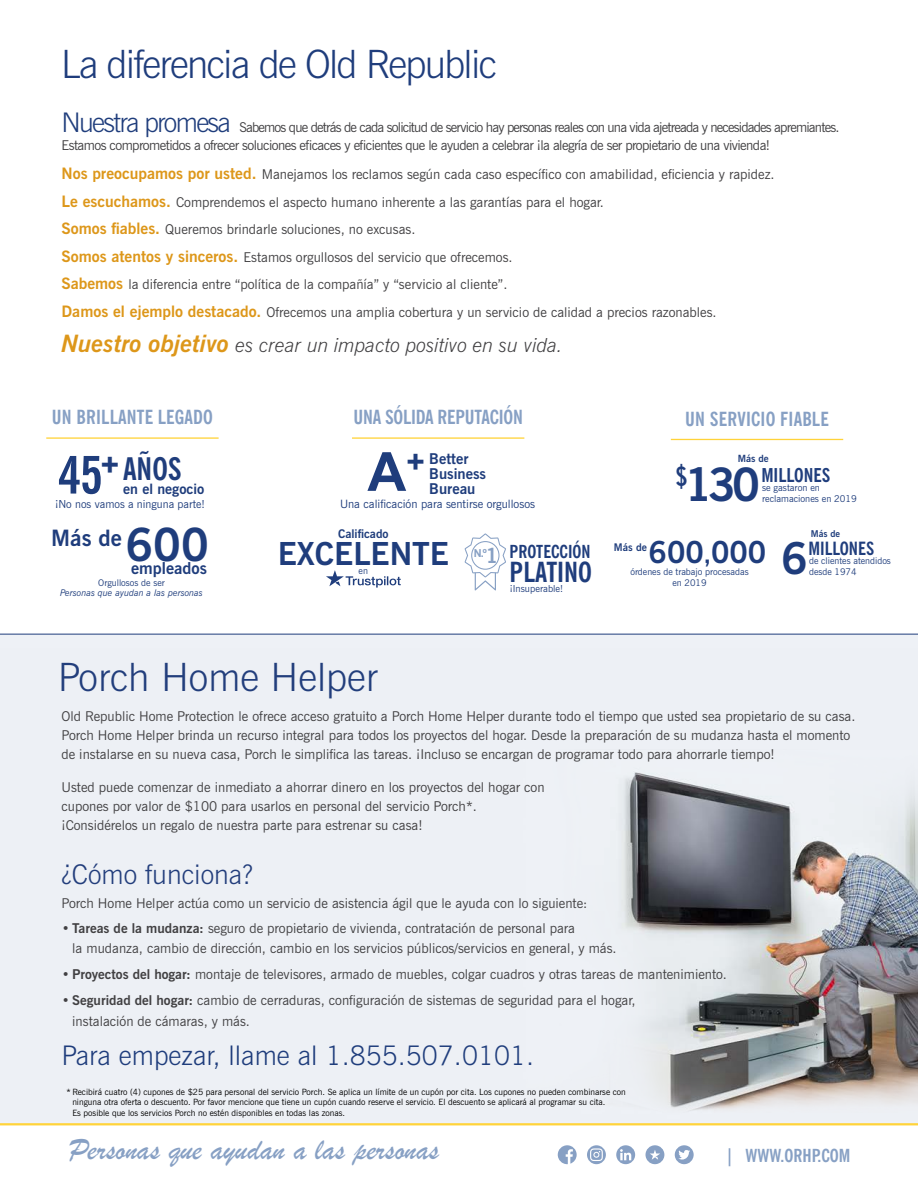
<style>
.page{position:relative;width:918px;height:1188px;background:#fff}
.page>*{position:absolute;margin:0;border:0;box-sizing:border-box;transform-origin:0 0}
.t1{font:700 54px "Arial";color:#1f3d7c}
.t2{font:700 condensed 51.9px "News Gothic BT";color:#1f3d7c}
.t3{font:700 46.05px "News Gothic BT";color:#1f3d7c}
.t4{font:700 43.95px "News Gothic BT";color:#1f3d7c}
.t5{font:300 39px "News Gothic BT";letter-spacing:-.04em;color:#1f3d7c}
.t6{font:300 39px "News Gothic BT";color:#223e7c}
.t7{font:700 31.65px "News Gothic BT";color:#1f3d7c}
.t8{font:31.5px "Brush Script";color:#87a0c4}
.t9{font:700 31.5px "Arial";color:#1f3d7c}
.t10{font:700 condensed 31.05px "News Gothic BT";color:#1f3d7c}
.t11{font:700 30.3px "News Gothic BT";color:#1f3d7c}
.t12{font:700 condensed 27.75px "News Gothic BT";color:#1f3d7c}
.t13{font:300 27px "News Gothic BT";color:#1f3d7c}
.t14{font:300 27px "News Gothic BT";color:#233e7c}
.t15{font:700 condensed 26.85px "News Gothic BT";color:#1f3d7c}
.t16{font:700 22.5px "News Gothic BT";color:#1f3d7c}
.t17{font:italic 300 19.5px "News Gothic BT";color:#414042}
.t18{font:700 condensed 19.5px "News Gothic BT";letter-spacing:.01em;color:#87a0c4}
.t19{font:700 condensed 19.5px "News Gothic BT";letter-spacing:-.01em;color:#87a0c4}
.t20{font:700 condensed 19.05px "News Gothic BT";color:#1f3d7c}
.t21{font:700 condensed 18.3px "News Gothic BT";color:#1f3d7c}
.t22{font:700 condensed 18px "News Gothic BT";color:#87a0c4}
.t23{font:700 condensed 18px "News Gothic BT";color:#1f3d7c}
.t24{font:700 16.35px "News Gothic BT";color:#1f3d7c}
.t25{font:700 14.85px/14.9px "News Gothic BT";color:#1f3d7c}
.t26{font:700 14.25px "News Gothic BT";color:#1f3d7c}
.t27{font:13.5px/27.5px "News Gothic BT";color:#414042}
.t28{font:13.5px/18px "News Gothic BT";letter-spacing:-.04em;color:#414042}
.t29{font:700 12px "News Gothic BT";color:#1f3d7c}
.t30{font:11.55px "News Gothic BT";color:#1f3d7c}
.t31{font:10.95px "News Gothic BT";color:#1f3d7c}
.t32{font:700 10.95px "Arial";color:#87a0c4}
.t33{font:700 10.5px "News Gothic BT";color:#1f3d7c}
.t34{font:700 9.9px "News Gothic BT";color:#1f3d7c}
.t35{font:9.6px "News Gothic BT";color:#1f3d7c}
.t36{font:9.45px/10.5px "News Gothic BT";color:#1f3d7c}
.t37{font:700 9.3px "News Gothic BT";color:#1f3d7c}
.t38{font:9.3px "News Gothic BT";color:#1f3d7c}
.t39{font:9.15px/10.5px "News Gothic BT";color:#1f3d7c}
.t40{font:italic 9.15px "News Gothic BT";color:#1f3d7c}
.t41{font:8.7px/10.5px "News Gothic BT";color:#000}
.s1{font-weight:300;font-size:27px;color:#1f3d7c}
.s2{font-weight:700;font-size:15.75px;color:#dd971a}
.s3{font-weight:700;font-size:24px;color:#dd971a}
.s4{font-size:45.75px}
.s5{font-family:"News Gothic BT";font-size:20.7px}
.s6{font-size:23.7px}
.s7{font-weight:700}
</style>
<div class="page">
<div style="left:0;top:634px;width:918px;height:490px;background:#eef1f6"></div>
<img style="left:621px;top:772px;width:297px;height:339px">
<hr style="left:0;top:1123px;width:918px;height:2px;background:#ffd33a">
<svg style="left:558px;top:1145px;width:19px;height:19px"></svg>
<svg style="left:587px;top:1145px;width:19px;height:19px"></svg>
<svg style="left:616px;top:1145px;width:19px;height:19px"></svg>
<svg style="left:675px;top:1145px;width:19px;height:19px"></svg>
<svg style="left:646px;top:1145px;width:18px;height:19px"></svg>
<hr style="left:0;top:634px;width:918px;height:1px;background:#1f3d7c">
<svg style="left:326px;top:570px;width:75px;height:18px"></svg>
<hr style="left:671px;top:439px;width:172px;height:1px;background:#ffd33a">
<hr style="left:46px;top:437px;width:173px;height:2px;background:#ffd33a">
<hr style="left:352px;top:437px;width:172px;height:2px;background:#ffd33a">
<svg style="left:465px;top:533px;width:41px;height:58px"></svg>
<h3 class="t5" style="left:61px;top:40px;width:438px">La diferencia de Old Republic</h3>
<p class="t28" style="left:62px;top:118px;width:780px"><span class="s1">Nuestra promesa</span> Sabemos que detrás de cada solicitud de servicio hay personas reales con una vida ajetreada y necesidades apremiantes.<br>Estamos comprometidos a ofrecer soluciones eficaces y eficientes que le ayuden a celebrar ¡la alegría de ser propietario de una vivienda!</p>
<p class="t27" style="left:61px;top:161px;width:715px"><span class="s2">Nos preocupamos por usted.</span> Manejamos los reclamos según cada caso específico con amabilidad, eficiencia y rapidez.<br><span class="s2">Le escuchamos.</span> Comprendemos el aspecto humano inherente a las garantías para el hogar.<br><span class="s2">Somos fiables.</span> Queremos brindarle soluciones, no excusas.<br><span class="s2">Somos atentos y sinceros.</span> Estamos orgullosos del servicio que ofrecemos.<br><span class="s2">Sabemos</span> la diferencia entre “política de la compañía” y “servicio al cliente”.<br><span class="s2">Damos el ejemplo destacado.</span> Ofrecemos una amplia cobertura y un servicio de calidad a precios razonables.</p>
<h3 class="t17" style="left:61px;top:333px;width:503px"><span class="s3">Nuestro objetivo</span> es crear un impacto positivo en su vida.</h3>
<h3 class="t18" style="left:52px;top:405px;width:163px">UN BRILLANTE LEGADO</h3>
<h3 class="t19" style="left:353px;top:405px;width:171px">UNA SÓLIDA REPUTACIÓN</h3>
<h3 class="t18" style="left:685px;top:407px;width:145px">UN SERVICIO FIABLE</h3>
<h3 class="t10" style="left:123px;top:450px;width:60px">AÑOS</h3>
<h2 class="t2" style="left:58px;top:443px;width:46px">45</h2>
<h3 class="t9" style="left:101px;top:444px;width:20px">+</h3>
<p class="t31" style="left:55px;top:497px;width:151px">¡No nos vamos a ninguna parte!</p>
<p class="t26" style="left:123px;top:481px;width:83px">en el negocio</p>
<h1 class="t1" style="left:367px;top:436px;width:40px">A</h1>
<p class="t25" style="left:429px;top:452px;width:58px">Better<br>Business</p>
<h3 class="t9" style="left:406px;top:441px;width:20px">+</h3>
<p class="t30" style="left:340px;top:497px;width:197px">Una calificación para sentirse orgullosos</p>
<p class="t25" style="left:429px;top:481px;width:48px">Bureau</p>
<p class="t34" style="left:738px;top:453px;width:33px">Más de</p>
<h3 class="t15" style="left:676px;top:460px;width:13px">$</h3>
<h3 class="t20" style="left:761px;top:463px;width:70px">MILLONES</h3>
<h3 class="t3" style="left:685px;top:457px;width:77px">130</h3>
<p class="t36" style="left:762px;top:482px;width:96px">se gastaron en reclamaciones en 2019</p>
<h3 class="t16" style="left:51px;top:525px;width:159px">Más de <span class="s4">600</span></h3>
<p class="t39" style="left:98px;top:577px;width:68px">Orgullosos de ser</p>
<p class="t40" style="left:60px;top:588px;width:144px">Personas que ayudan a las personas</p>
<p class="t24" style="left:131px;top:558px;width:77px">empleados</p>
<p class="t29" style="left:338px;top:527px;width:52px">Calificado</p>
<p class="t38" style="left:359px;top:565px;width:11px">en</p>
<h3 class="t7" style="left:278px;top:534px;width:173px">EXCELENTE</h3>
<p class="t32" style="left:474px;top:546px;width:26px">N.º<span class="s5">1</span></p>
<h3 class="t23" style="left:510px;top:541px;width:83px">PROTECCIÓN</h3>
<h3 class="t12" style="left:510px;top:555px;width:84px">PLATINO</h3>
<p class="t35" style="left:510px;top:583px;width:55px">¡Insuperable!</p>
<p class="t33" style="left:614px;top:541px;width:34px">Más de</p>
<h3 class="t11" style="left:649px;top:534px;width:119px">600<span class="s6">,</span>000</h3>
<p class="t39" style="left:630px;top:567px;width:120px;text-align:center">órdenes de trabajo procesadas en 2019</p>
<p class="t37" style="left:811px;top:528px;width:31px">Más de</p>
<h3 class="t21" style="left:808px;top:537px;width:67px">MILLONES</h3>
<h3 class="t4" style="left:781px;top:532px;width:28px">6</h3>
<p class="t39" style="left:809px;top:556px;width:83px">de clientes atendidos desde 1974</p>
<h3 class="t6" style="left:58px;top:654px;width:322px">Porch Home Helper</h3>
<p class="t27" style="left:62px;top:706px;width:796px;line-height:19.2px">Old Republic Home Protection le ofrece acceso gratuito a Porch Home Helper durante todo el tiempo que usted sea propietario de su casa.<br>Porch Home Helper brinda un recurso integral para todos los proyectos del hogar. Desde la preparación de su mudanza hasta el momento de instalarse en su nueva casa, Porch le simplifica las tareas. ¡Incluso se encargan de programar todo para ahorrarle tiempo!</p>
<p class="t27" style="left:62px;top:778px;width:485px;line-height:19.2px">Usted puede comenzar de inmediato a ahorrar dinero en los proyectos del hogar con cupones por valor de $100 para usarlos en personal del servicio Porch*. ¡Considérelos un regalo de nuestra parte para estrenar su casa!</p>
<h3 class="t14" style="left:62px;top:858px;width:193px">¿Cómo funciona?</h3>
<p class="t27" style="left:62px;top:889px;width:527px">Porch Home Helper actúa como un servicio de asistencia ágil que le ayuda con lo siguiente:</p>
<p class="t27" style="left:72px;top:919px;width:546px;line-height:19.2px;text-indent:-11px"><span class="s7">• Tareas de la mudanza:</span> seguro de propietario de vivienda, contratación de personal para<br>la mudanza, cambio de dirección, cambio en los servicios públicos/servicios en general, y más.</p>
<p class="t27" style="left:62px;top:960px;width:667px"><span class="s7">• Proyectos del hogar:</span> montaje de televisores, armado de muebles, colgar cuadros y otras tareas de mantenimiento.</p>
<p class="t27" style="left:72px;top:989px;width:565px;line-height:21px;text-indent:-11px"><span class="s7">• Seguridad del hogar:</span> cambio de cerraduras, configuración de sistemas de seguridad para el hogar, instalación de cámaras, y más.</p>
<h3 class="t13" style="left:62px;top:1039px;width:474px">Para empezar, llame al 1.855.507.0101.</h3>
<p class="t41" style="left:72px;top:1086px;width:555px;text-indent:-6px">* Recibirá cuatro (4) cupones de $25 para personal del servicio Porch. Se aplica un límite de un cupón por cita. Los cupones no pueden combinarse con ninguna otra oferta o descuento. Por favor mencione que tiene un cupón cuando reserve el servicio. El descuento se aplicará al programar su cita.<br>Es posible que los servicios Porch no estén disponibles en todas las zonas.</p>
<h3 class="t8" style="left:69px;top:1128px;width:372px">Personas que ayudan a las personas</h3>
<h3 class="t22" style="left:725px;top:1145px;width:127px">| WWW.ORHP.COM</h3>
</div>
